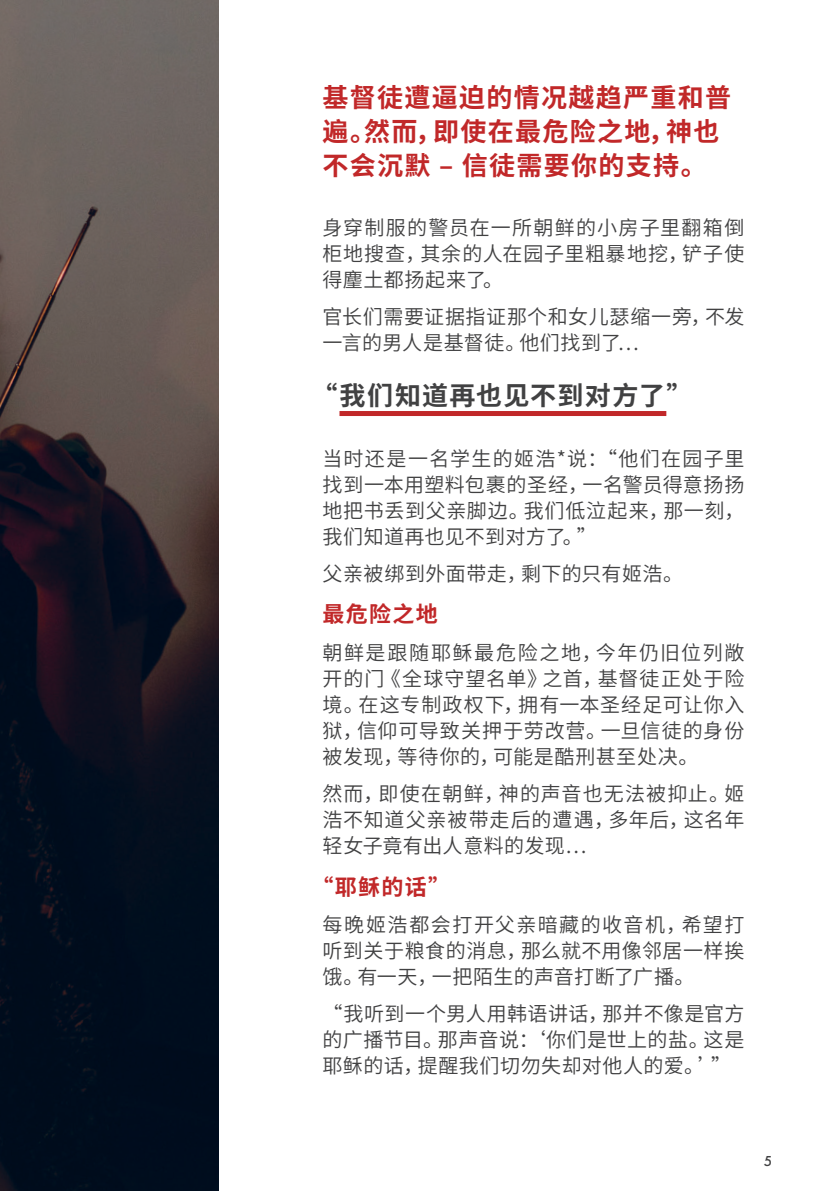
<style>
.page{position:relative;width:840px;height:1191px;background:#fff}
.page>*{position:absolute;margin:0;border:0;box-sizing:border-box;transform-origin:0 0}
.First_paragraph{font:700 26px/34px "Source Han Sans SC";letter-spacing:.05em;color:#c12829}
.Pull_quote{font:700 26px "Source Han Sans SC";letter-spacing:.05em;color:#414142}
.Subtitle{font:700 22px "Source Han Sans SC";letter-spacing:.06em;color:#c12829}
.Body_copy{font:20px/26px "Source Han Sans SC";letter-spacing:.03em;color:#414142;text-align:justify}
.t1{font:500 15px "Futura PT";color:#414142}
</style>
<div class="page">
<img style="left:0;top:0;width:218px;height:1191px">
<div style="left:339px;top:411px;width:327px;height:5px;background:#c12829"></div>
<p class="First_paragraph" style="left:322px;top:81px;width:410px">基督徒遭逼迫的情况越趋严重和普遍。然而，即使在最危险之地，神也不会沉默 – 信徒需要你的支持。</p>
<p class="Body_copy" style="left:322px;top:215px;width:423px">身穿制服的警员在一所朝鲜的小房子里翻箱倒柜地搜查，其余的人在园子里粗暴地挖，铲子使得麈土都扬起来了。</p>
<p class="Body_copy" style="left:322px;top:304px;width:423px">官长们需要证据指证那个和女儿瑟缩一旁，不发一言的男人是基督徒。他们找到了⋯</p>
<p class="Pull_quote" style="left:311px;top:380px;width:382px">“我们知道再也见不到对方了”</p>
<p class="Body_copy" style="left:322px;top:446px;width:423px">当时还是一名学生的姬浩*说：“他们在园子里找到一本用塑料包裹的圣经，一名警员得意扬扬地把书丢到父亲脚边。我们低泣起来，那一刻，我们知道再也见不到对方了。”</p>
<p class="Body_copy" style="left:322px;top:561px;width:362px">父亲被绑到外面带走，剩下的只有姬浩。</p>
<p class="Subtitle" style="left:322px;top:602px;width:117px">最危险之地</p>
<p class="Body_copy" style="left:322px;top:640px;width:423px">朝鲜是跟随耶稣最危险之地，今年仍旧位列敞开的门《全球守望名单》之首，基督徒正处于险境。在这专制政权下，拥有一本圣经足可让你入狱，信仰可导致关押于劳改营。一旦信徒的身份被发现，等待你的，可能是酷刑甚至处决。</p>
<p class="Body_copy" style="left:322px;top:781px;width:423px">然而，即使在朝鲜，神的声音也无法被抑止。姬浩不知道父亲被带走后的遭遇，多年后，这名年轻女子竟有出人意料的发现⋯</p>
<p class="Subtitle" style="left:311px;top:874px;width:140px">“耶稣的话”</p>
<p class="Body_copy" style="left:322px;top:912px;width:423px">每晚姬浩都会打开父亲暗藏的收音机，希望打听到关于粮食的消息，那么就不用像邻居一样挨饿。有一天，一把陌生的声音打断了广播。</p>
<p class="Body_copy" style="left:322px;top:1001px;width:423px">“我听到一个男人用韩语讲话，那并不像是官方的广播节目。那声音说：‘你们是世上的盐。这是耶稣的话，提醒我们切勿失却对他人的爱。’”</p>
<p class="t1" style="left:763px;top:1151px;width:10px">5</p>
</div>
